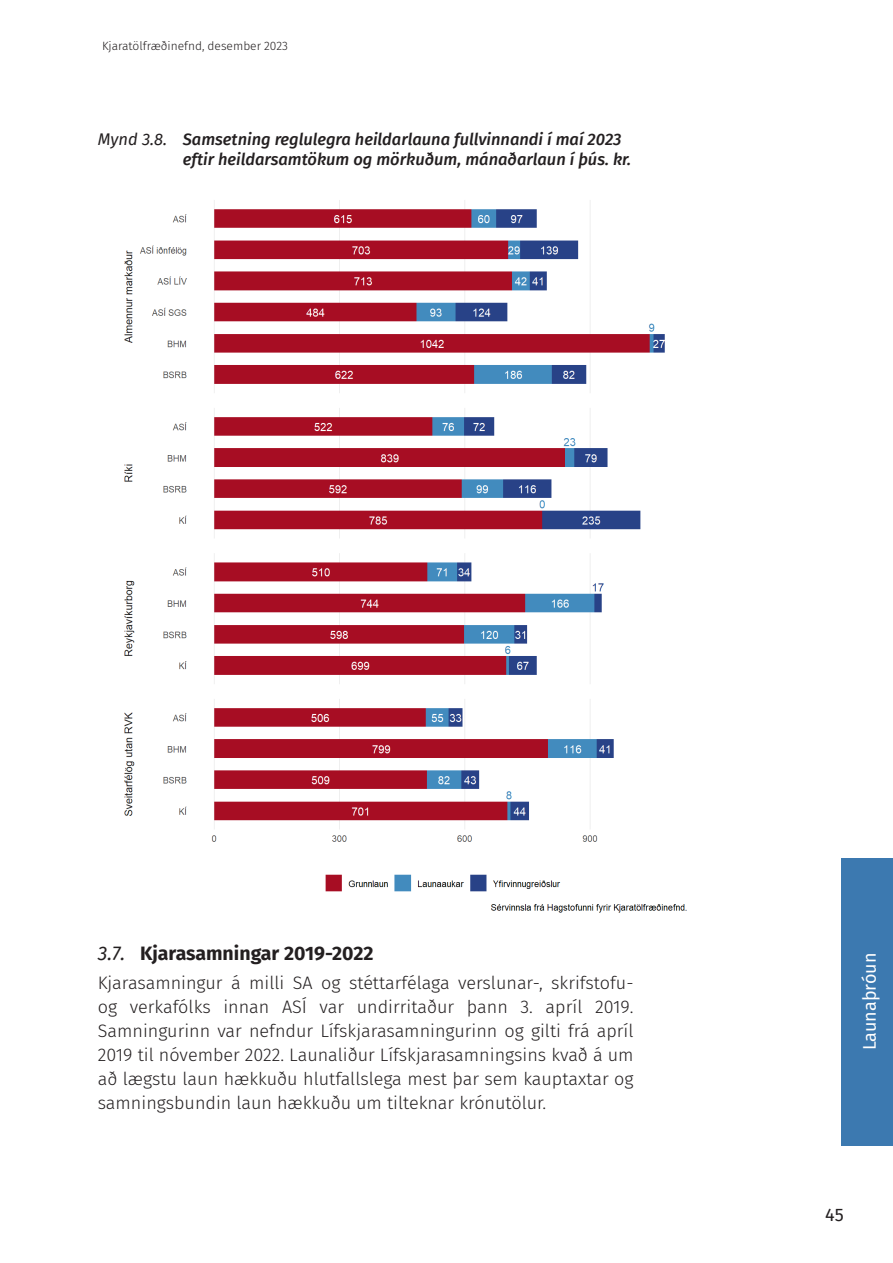
<style>
.page{position:relative;width:893px;height:1263px;background:#fff}
.page>*{position:absolute;margin:0;border:0;box-sizing:border-box;transform-origin:0 0}
.Undirfyrirsögn{font:700 19.5px "Fira Sans";color:#231f20}
._2_efnisgrein{font:300 18px/24px "Fira Sans";color:#231f20;text-align:justify}
.t1{font:18px "Fira Sans";color:#231f20}
.t2{font:17.85px "Fira Sans";color:#fff}
.Myndatexti{font:italic 500 16.5px/19.5px "Fira Sans";color:#231f20}
.t3{font:300 12px "Fira Sans";color:#231f20}
.s1{font-weight:400}
.s2{font-weight:400;font-style:italic}
</style>
<div class="page">
<hr style="left:0;top:858px;width:1px;height:287px;background:#3c79b0">
<div style="left:842px;top:858px;width:51px;height:287px;background:#3c79b0"></div>
<hr style="left:0;top:574px;width:1px;height:284px;background:#723352">
<img style="left:124px;top:200px;width:563px;height:713px">
<p class="t3" style="left:102px;top:37px;width:187px">Kjaratölfræðinefnd, desember 2023</p>
<p class="Myndatexti" style="left:183px;top:129px;width:450px;text-indent:-85px"><span class="s1">Mynd 3.8.</span> Samsetning reglulegra heildarlauna fullvinnandi í maí 2023 eftir heildarsamtökum og mörkuðum, mánaðarlaun í þús. kr.</p>
<p class="Undirfyrirsögn" style="left:98px;top:937px;width:277px"><span class="s2">3.7.</span> Kjarasamningar 2019-2022</p>
<p class="_2_efnisgrein" style="left:98px;top:970px;width:537px">Kjarasamningur á milli SA og stéttarfélaga verslunar-, skrifstofu&shy;og verkafólks innan ASÍ var undirritaður þann 3. apríl 2019.<br>Samningurinn var nefndur Lífskjarasamningurinn og gilti frá apríl 2019 til nóvember 2022. Launaliður Lífskjarasamningsins kvað á um að lægstu laun hækkuðu hlutfallslega mest þar sem kauptaxtar og samningsbundin laun hækkuðu um tilteknar krónutölur.</p>
<p class="t2" style="left:856px;top:1050px;width:99px;rotate:-90deg">Launaþróun</p>
<p class="t1" style="left:825px;top:1201px;width:20px">45</p>
</div>
